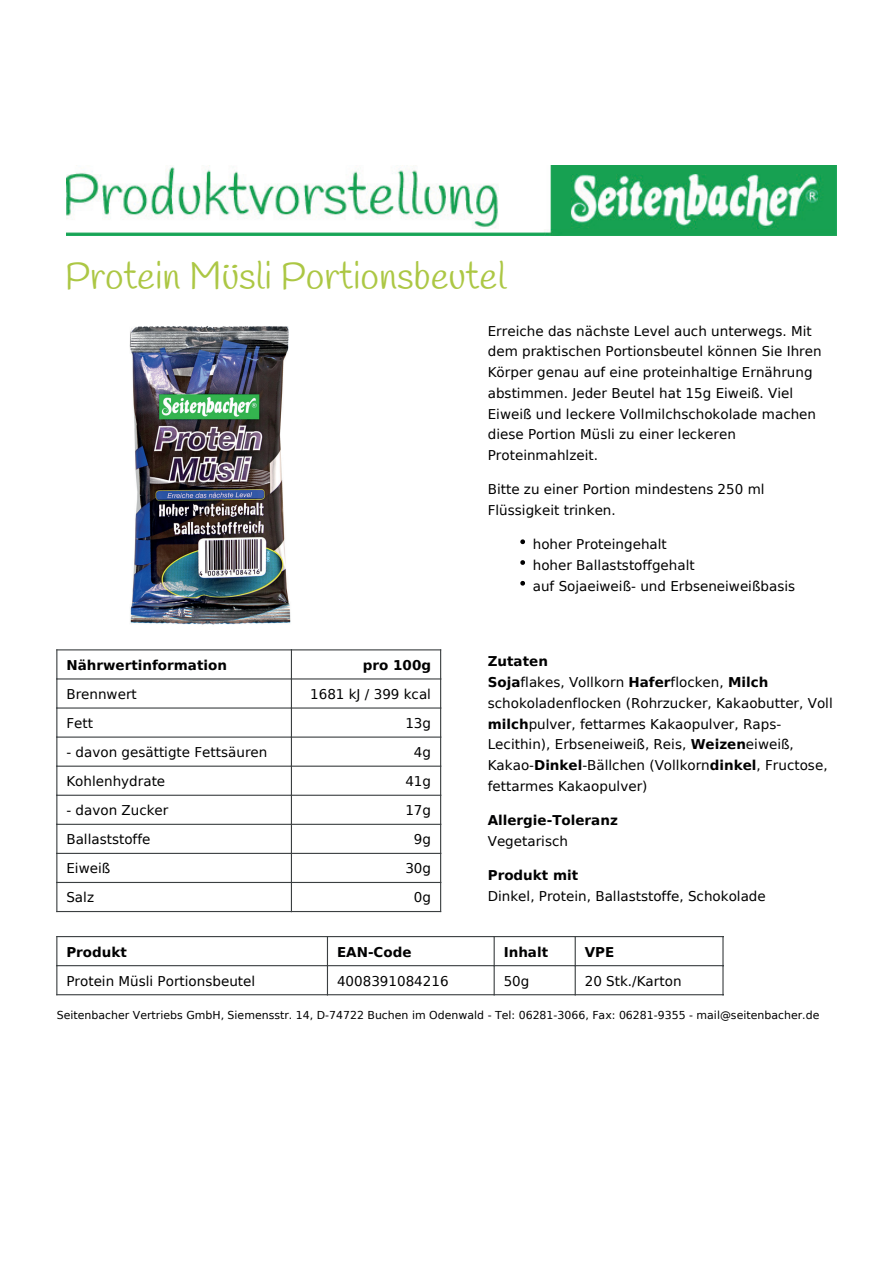
<style>
.page{position:relative;width:893px;height:1263px;background:#fff}
.page>*{position:absolute;margin:0;border:0;box-sizing:border-box;transform-origin:0 0}
.t1{font:37.8px "Handlee";color:#acc744}
.t2{font:13.5px/20.7px "DejaVu Sans";color:#000001}
.t3{font:700 13.5px "DejaVu Sans";color:#000001}
.t4{font:10.95px "DejaVu Sans";color:#000001}
.s1{font-weight:700}
</style>
<div class="page">
<img style="left:67px;top:166px;width:769px;height:70px">
<img style="left:129px;top:326px;width:162px;height:299px">
<svg style="left:520px;top:539px;width:5px;height:5px"></svg>
<svg style="left:520px;top:560px;width:5px;height:5px"></svg>
<svg style="left:520px;top:581px;width:5px;height:5px"></svg>
<hr style="left:56px;top:649px;width:236px;height:1px;background:#3b3f41">
<hr style="left:56px;top:649px;width:1px;height:30px;background:#3b3f41">
<hr style="left:291px;top:649px;width:150px;height:1px;background:#3b3f41">
<hr style="left:291px;top:649px;width:1px;height:30px;background:#3b3f41">
<hr style="left:440px;top:649px;width:1px;height:30px;background:#3b3f41">
<hr style="left:56px;top:678px;width:236px;height:1px;background:#3b3f41">
<hr style="left:56px;top:678px;width:1px;height:31px;background:#3b3f41">
<hr style="left:291px;top:678px;width:150px;height:1px;background:#3b3f41">
<hr style="left:291px;top:678px;width:1px;height:31px;background:#3b3f41">
<hr style="left:440px;top:678px;width:1px;height:31px;background:#3b3f41">
<hr style="left:56px;top:707px;width:236px;height:2px;background:#3b3f41">
<hr style="left:56px;top:707px;width:1px;height:31px;background:#3b3f41">
<hr style="left:291px;top:707px;width:150px;height:2px;background:#3b3f41">
<hr style="left:291px;top:707px;width:1px;height:31px;background:#3b3f41">
<hr style="left:440px;top:707px;width:1px;height:31px;background:#3b3f41">
<hr style="left:56px;top:736px;width:236px;height:2px;background:#3b3f41">
<hr style="left:56px;top:736px;width:1px;height:31px;background:#3b3f41">
<hr style="left:291px;top:736px;width:150px;height:2px;background:#3b3f41">
<hr style="left:291px;top:736px;width:1px;height:31px;background:#3b3f41">
<hr style="left:440px;top:736px;width:1px;height:31px;background:#3b3f41">
<hr style="left:56px;top:766px;width:236px;height:1px;background:#3b3f41">
<hr style="left:56px;top:766px;width:1px;height:30px;background:#3b3f41">
<hr style="left:291px;top:766px;width:150px;height:1px;background:#3b3f41">
<hr style="left:291px;top:766px;width:1px;height:30px;background:#3b3f41">
<hr style="left:440px;top:766px;width:1px;height:30px;background:#3b3f41">
<hr style="left:56px;top:795px;width:236px;height:1px;background:#3b3f41">
<hr style="left:56px;top:795px;width:1px;height:30px;background:#3b3f41">
<hr style="left:291px;top:795px;width:150px;height:1px;background:#3b3f41">
<hr style="left:291px;top:795px;width:1px;height:30px;background:#3b3f41">
<hr style="left:440px;top:795px;width:1px;height:30px;background:#3b3f41">
<hr style="left:56px;top:824px;width:236px;height:1px;background:#3b3f41">
<hr style="left:56px;top:824px;width:1px;height:30px;background:#3b3f41">
<hr style="left:291px;top:824px;width:150px;height:1px;background:#3b3f41">
<hr style="left:291px;top:824px;width:1px;height:30px;background:#3b3f41">
<hr style="left:440px;top:824px;width:1px;height:30px;background:#3b3f41">
<hr style="left:56px;top:853px;width:236px;height:1px;background:#3b3f41">
<hr style="left:56px;top:853px;width:1px;height:30px;background:#3b3f41">
<hr style="left:291px;top:853px;width:150px;height:1px;background:#3b3f41">
<hr style="left:291px;top:853px;width:1px;height:30px;background:#3b3f41">
<hr style="left:440px;top:853px;width:1px;height:30px;background:#3b3f41">
<hr style="left:56px;top:882px;width:236px;height:1px;background:#3b3f41">
<hr style="left:56px;top:911px;width:236px;height:1px;background:#3b3f41">
<hr style="left:56px;top:882px;width:1px;height:30px;background:#3b3f41">
<hr style="left:291px;top:882px;width:150px;height:1px;background:#3b3f41">
<hr style="left:291px;top:911px;width:150px;height:1px;background:#3b3f41">
<hr style="left:291px;top:882px;width:1px;height:30px;background:#3b3f41">
<hr style="left:440px;top:882px;width:1px;height:30px;background:#3b3f41">
<hr style="left:56px;top:936px;width:272px;height:1px;background:#3b3f41">
<hr style="left:56px;top:936px;width:1px;height:30px;background:#3b3f41">
<hr style="left:327px;top:936px;width:168px;height:1px;background:#3b3f41">
<hr style="left:327px;top:936px;width:1px;height:30px;background:#3b3f41">
<hr style="left:494px;top:936px;width:82px;height:1px;background:#3b3f41">
<hr style="left:494px;top:936px;width:1px;height:30px;background:#3b3f41">
<hr style="left:575px;top:936px;width:149px;height:1px;background:#3b3f41">
<hr style="left:575px;top:936px;width:1px;height:30px;background:#3b3f41">
<hr style="left:722px;top:936px;width:2px;height:30px;background:#3b3f41">
<hr style="left:56px;top:965px;width:272px;height:1px;background:#3b3f41">
<hr style="left:56px;top:994px;width:272px;height:1px;background:#3b3f41">
<hr style="left:56px;top:965px;width:1px;height:30px;background:#3b3f41">
<hr style="left:327px;top:965px;width:168px;height:1px;background:#3b3f41">
<hr style="left:327px;top:994px;width:168px;height:1px;background:#3b3f41">
<hr style="left:327px;top:965px;width:1px;height:30px;background:#3b3f41">
<hr style="left:494px;top:965px;width:82px;height:1px;background:#3b3f41">
<hr style="left:494px;top:994px;width:82px;height:1px;background:#3b3f41">
<hr style="left:494px;top:965px;width:1px;height:30px;background:#3b3f41">
<hr style="left:575px;top:965px;width:149px;height:1px;background:#3b3f41">
<hr style="left:575px;top:994px;width:149px;height:1px;background:#3b3f41">
<hr style="left:575px;top:965px;width:1px;height:30px;background:#3b3f41">
<hr style="left:722px;top:965px;width:2px;height:30px;background:#3b3f41">
<h1 class="t1" style="left:65px;top:254px;width:443px">Protein Müsli Portionsbeutel</h1>
<p class="t2" style="left:488px;top:320px;width:335px">Erreiche das nächste Level auch unterwegs. Mit dem praktischen Portionsbeutel können Sie Ihren Körper genau auf eine proteinhaltige Ernährung abstimmen. Jeder Beutel hat 15g Eiweiß. Viel Eiweiß und leckere Vollmilchschokolade machen diese Portion Müsli zu einer leckeren Proteinmahlzeit.</p>
<p class="t2" style="left:488px;top:479px;width:278px">Bitte zu einer Portion mindestens 250 ml<br>Flüssigkeit trinken.</p>
<p class="t2" style="left:533px;top:534px;width:264px">hoher Proteingehalt<br>hoher Ballaststoffgehalt<br>auf Sojaeiweiß- und Erbseneiweißbasis</p>
<p class="t3" style="left:66px;top:654px;width:162px">Nährwertinformation</p>
<p class="t3" style="left:363px;top:654px;width:70px">pro 100g</p>
<p class="t2" style="left:66px;top:683px;width:72px">Brennwert</p>
<p class="t2" style="left:310px;top:683px;width:122px">1681 kJ / 399 kcal</p>
<p class="t2" style="left:66px;top:712px;width:28px">Fett</p>
<p class="t2" style="left:405px;top:712px;width:27px">13g</p>
<p class="t2" style="left:66px;top:741px;width:203px">- davon gesättigte Fettsäuren</p>
<p class="t2" style="left:414px;top:741px;width:19px">4g</p>
<p class="t2" style="left:66px;top:771px;width:100px">Kohlenhydrate</p>
<p class="t2" style="left:405px;top:771px;width:27px">41g</p>
<p class="t2" style="left:66px;top:800px;width:104px">- davon Zucker</p>
<p class="t2" style="left:405px;top:800px;width:27px">17g</p>
<p class="t2" style="left:66px;top:829px;width:86px">Ballaststoffe</p>
<p class="t2" style="left:414px;top:829px;width:19px">9g</p>
<p class="t2" style="left:66px;top:858px;width:45px">Eiweiß</p>
<p class="t2" style="left:405px;top:858px;width:27px">30g</p>
<p class="t2" style="left:66px;top:887px;width:29px">Salz</p>
<p class="t2" style="left:414px;top:887px;width:19px">0g</p>
<p class="t2" style="left:488px;top:651px;width:346px"><span class="s1">Zutaten<br>Soja</span>flakes, Vollkorn <span class="s1">Hafer</span>flocken, <span class="s1">Milch </span>schokoladenflocken (Rohrzucker, Kakaobutter, Voll <span class="s1">milch</span>pulver, fettarmes Kakaopulver, Raps-Lecithin), Erbseneiweiß, Reis, <span class="s1">Weizen</span>eiweiß, Kakao-<span class="s1">Dinkel</span>-Bällchen (Vollkorn<span class="s1">dinkel</span>, Fructose, fettarmes Kakaopulver)</p>
<p class="t3" style="left:488px;top:809px;width:132px">Allergie-Toleranz</p>
<p class="t2" style="left:488px;top:830px;width:82px">Vegetarisch</p>
<p class="t3" style="left:488px;top:864px;width:92px">Produkt mit</p>
<p class="t2" style="left:488px;top:885px;width:280px">Dinkel, Protein, Ballaststoffe, Schokolade</p>
<p class="t3" style="left:66px;top:941px;width:62px">Produkt</p>
<p class="t3" style="left:337px;top:941px;width:76px">EAN-Code</p>
<p class="t3" style="left:504px;top:941px;width:46px">Inhalt</p>
<p class="t3" style="left:585px;top:941px;width:31px">VPE</p>
<p class="t2" style="left:66px;top:970px;width:190px">Protein Müsli Portionsbeutel</p>
<p class="t2" style="left:337px;top:970px;width:113px">4008391084216</p>
<p class="t2" style="left:504px;top:970px;width:27px">50g</p>
<p class="t2" style="left:585px;top:970px;width:98px">20 Stk./Karton</p>
<p class="t4" style="left:57px;top:1007px;width:764px">Seitenbacher Vertriebs GmbH, Siemensstr. 14, D-74722 Buchen im Odenwald - Tel: 06281-3066, Fax: 06281-9355 - mail@seitenbacher.de</p>
</div>
